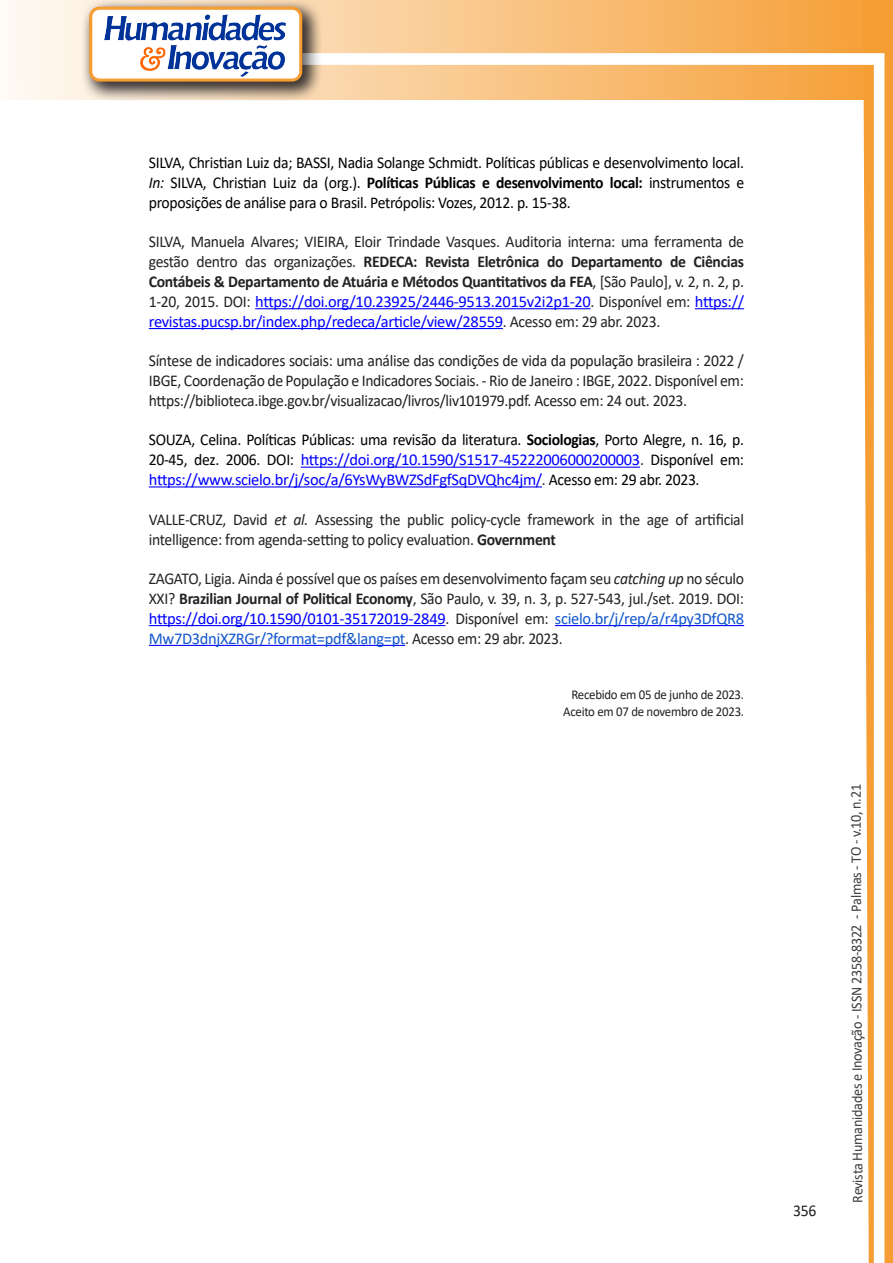
<style>
.page{position:relative;width:893px;height:1263px;background:#fff}
.page>*{position:absolute;margin:0;border:0;box-sizing:border-box;transform-origin:0 0}
.texto{font:16.5px/19.8px "Calibri";letter-spacing:-.02em;color:#222;text-align:justify;scale:.95 1}
.texto-2{font:16.5px/19.8px "Calibri";letter-spacing:-.02em;color:#000;text-align:justify;scale:.95 1}
.texto-3{font:16.5px/19.8px "Calibri";letter-spacing:-.02em;color:#231f20;text-align:justify;scale:.95 1}
.t1{font:15px "Calibri";letter-spacing:-.025em;color:#3e3e3f;scale:.95 1}
.texto-4{font:13.5px "Calibri";letter-spacing:-.02em;color:#231f20;scale:.95 1}
.s1{font-style:italic}
.s2{font-weight:700}
.s3{color:#00f}
.s4{color:#231f20}
.s5{color:#15c}
</style>
<div class="page">
<svg style="left:5px;top:0;width:858px;height:100px;background:#f9c484"></svg>
<div style="left:302px;top:53px;width:582px;height:12px;background:#fff;border:2px solid #fff"></div>
<svg style="left:863px;top:0;width:30px;height:1263px"></svg>
<div style="left:81px;top:0;width:241px;height:102px;background:#231f20;opacity:.75"></div>
<div style="left:91px;top:8px;width:210px;height:72px;background:#fff;border-radius:9px"></div>
<img style="left:104px;top:14px;width:181px;height:62px">
<div style="left:89px;top:7px;width:213px;height:75px;border:3px solid #f69e34;border-radius:9px"></div>
<hr style="left:255px;top:308px;width:336px;height:1px;background:#00f">
<hr style="left:695px;top:308px;width:49px;height:1px;background:#00f">
<hr style="left:149px;top:328px;width:354px;height:1px;background:#00f">
<hr style="left:301px;top:467px;width:339px;height:1px;background:#00f">
<hr style="left:149px;top:486px;width:393px;height:1px;background:#00f">
<hr style="left:149px;top:625px;width:296px;height:1px;background:#00f">
<hr style="left:555px;top:625px;width:189px;height:1px;background:#00f">
<hr style="left:149px;top:645px;width:256px;height:1px;background:#00f">
<p class="texto-2" style="left:149px;top:152px;width:628px">SILVA, Christian Luiz da; BASSI, Nadia Solange Schmidt. Políticas públicas e desenvolvimento local.<br><span class="s1">In:</span> SILVA, Christian Luiz da (org.). <span class="s2">Políticas Públicas e desenvolvimento local:</span> instrumentos e proposições de análise para o Brasil. Petrópolis: Vozes, 2012. p. 15-38.</p>
<p class="texto" style="left:149px;top:232px;width:628px">SILVA, Manuela Alvares; VIEIRA, Eloir Trindade Vasques. Auditoria interna: uma ferramenta de gestão dentro das organizações. <span class="s2">REDECA: Revista Eletrônica do Departamento de Ciências Contábeis &amp; Departamento de Atuária e Métodos Quantitativos da FEA</span>, [São Paulo], v. 2, n. 2, p.<br>1-20, 2015. DOI: <span class="s3">https://doi.org/10.23925/2446-9513.2015v2i2p1-20</span><span class="s4">.</span> Disponível em: <span class="s3">https:// revistas.pucsp.br/index.php/redeca/article/view/28559</span><span class="s4">.</span> Acesso em: 29 abr. 2023.</p>
<p class="texto-3" style="left:149px;top:350px;width:628px">Síntese de indicadores sociais: uma análise das condições de vida da população brasileira : 2022 / IBGE, Coordenação de População e Indicadores Sociais. - Rio de Janeiro : IBGE, 2022. Disponível em: https://biblioteca.ibge.gov.br/visualizacao/livros/liv101979.pdf. Acesso em: 24 out. 2023.</p>
<p class="texto-2" style="left:149px;top:430px;width:628px">SOUZA, Celina. Políticas Públicas: uma revisão da literatura. <span class="s2">Sociologias</span>, Porto Alegre, n. 16, p.<br>20-45, dez. 2006. DOI: <span class="s3">https://doi.org/10.1590/S1517-45222006000200003</span><span class="s4">.</span> Disponível em: <span class="s3">https://www.scielo.br/j/soc/a/6YsWyBWZSdFgfSqDVQhc4jm/</span><span class="s4">.</span> Acesso em: 29 abr. 2023.</p>
<p class="texto" style="left:149px;top:509px;width:628px">VALLE-CRUZ, David <span class="s1">et al.</span> Assessing the public policy-cycle framework in the age of artificial intelligence: from agenda-setting to policy evaluation. <span class="s2">Government</span></p>
<p class="texto" style="left:149px;top:568px;width:628px">ZAGATO, Ligia. Ainda é possível que os países em desenvolvimento façam seu <span class="s1">catching up</span> no século XXI? <span class="s2">Brazilian Journal of Political Economy</span>, São Paulo, v. 39, n. 3, p. 527-543, jul./set. 2019. DOI: <span class="s3">https://doi.org/10.1590/0101-35172019-2849</span><span class="s4">.</span> Disponível em: <span class="s5">scielo.br/j/rep/a/r4py3DfQR8<br>Mw7D3dnjXZRGr/?format=pdf&amp;lang=pt</span>. Acesso em: 29 abr. 2023.</p>
<p class="texto-4" style="left:571px;top:685px;width:183px">Recebido em 05 de junho de 2023.</p>
<p class="texto-4" style="left:563px;top:702px;width:192px">Aceito em 07 de novembro de 2023.</p>
<p class="texto-3" style="left:793px;top:1200px;width:26px">356</p>
<p class="t1" style="left:846px;top:1203px;width:442px;rotate:-90deg">Revista Humanidades e Inovação - ISSN 2358-8322 - Palmas - TO - v.10, n.21</p>
</div>
